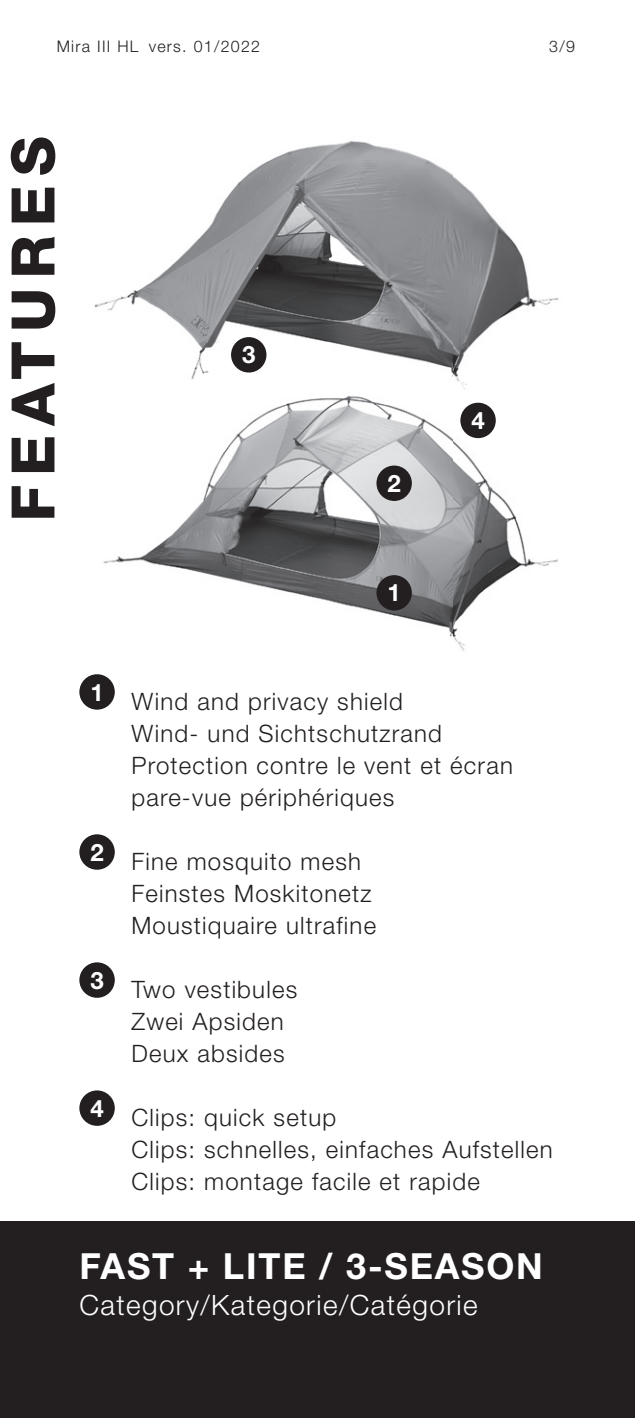
<style>
.page{position:relative;width:635px;height:1418px;background:#fff}
.page>*{position:absolute;margin:0;border:0;box-sizing:border-box;transform-origin:0 0}
.t1{font:800 60px "Helvetica Neue LT";letter-spacing:.15em;color:#231f20}
.t2{font:700 36px "Helvetica Neue LT";letter-spacing:.05em;color:#fff}
.t3{font:300 28px "Helvetica Neue LT";letter-spacing:.05em;color:#fff}
.t4{font:300 24px/32px "Helvetica Neue LT";letter-spacing:.05em;color:#231f20}
.t5{font:700 24px "Helvetica Neue LT";color:#fff}
.t6{font:300 16px "Helvetica Neue LT";letter-spacing:.08em;color:#231f20}
</style>
<div class="page">
<div style="left:0;top:1221px;width:635px;height:196px;background:#231f20"></div>
<img style="left:94px;top:140px;width:359px;height:497px">
<img style="left:453px;top:402px;width:105px;height:249px">
<img style="left:453px;top:176px;width:106px;height:207px">
<img style="left:94px;top:383px;width:373px;height:8px">
<div style="left:376px;top:575px;width:36px;height:35px;background:#231f20;border-radius:50%"></div>
<div style="left:376px;top:465px;width:36px;height:36px;background:#231f20;border-radius:50%"></div>
<div style="left:231px;top:337px;width:35px;height:35px;background:#231f20;border-radius:50%"></div>
<div style="left:460px;top:403px;width:36px;height:35px;background:#231f20;border-radius:50%"></div>
<div style="left:79px;top:674px;width:36px;height:35px;background:#231f20;border-radius:50%"></div>
<div style="left:79px;top:834px;width:36px;height:35px;background:#231f20;border-radius:50%"></div>
<div style="left:79px;top:962px;width:36px;height:35px;background:#231f20;border-radius:50%"></div>
<div style="left:79px;top:1090px;width:36px;height:35px;background:#231f20;border-radius:50%"></div>
<p class="t6" style="left:57px;top:37px;width:205px">Mira III HL vers. 01/2022</p>
<p class="t6" style="left:549px;top:37px;width:27px">3/9</p>
<h1 class="t1" style="left:-3px;top:521px;width:387px;rotate:-90deg">FEATURES</h1>
<p class="t5" style="left:242px;top:340px;width:15px">3</p>
<p class="t5" style="left:387px;top:468px;width:15px">2</p>
<p class="t5" style="left:387px;top:578px;width:15px">1</p>
<p class="t5" style="left:471px;top:405px;width:15px">4</p>
<p class="t4" style="left:131px;top:684px;width:383px;text-indent:-41px"><sup>1</sup> Wind and privacy shield<br>Wind- und Sichtschutzrand<br>Protection contre le vent et écran pare-vue périphériques</p>
<p class="t4" style="left:131px;top:844px;width:246px;text-indent:-41px"><sup>2</sup> Fine mosquito mesh<br>Feinstes Moskitonetz<br>Moustiquaire ultrafine</p>
<p class="t4" style="left:131px;top:972px;width:167px;text-indent:-41px"><sup>3</sup> Two vestibules<br>Zwei Apsiden<br>Deux absides</p>
<p class="t4" style="left:131px;top:1100px;width:423px;text-indent:-41px"><sup>4</sup> Clips: quick setup<br>Clips: schnelles, einfaches Aufstellen<br>Clips: montage facile et rapide</p>
<h2 class="t2" style="left:79px;top:1243px;width:465px">FAST + LITE / 3-SEASON</h2>
<p class="t3" style="left:79px;top:1287px;width:400px">Category/Kategorie/Catégorie</p>
</div>
